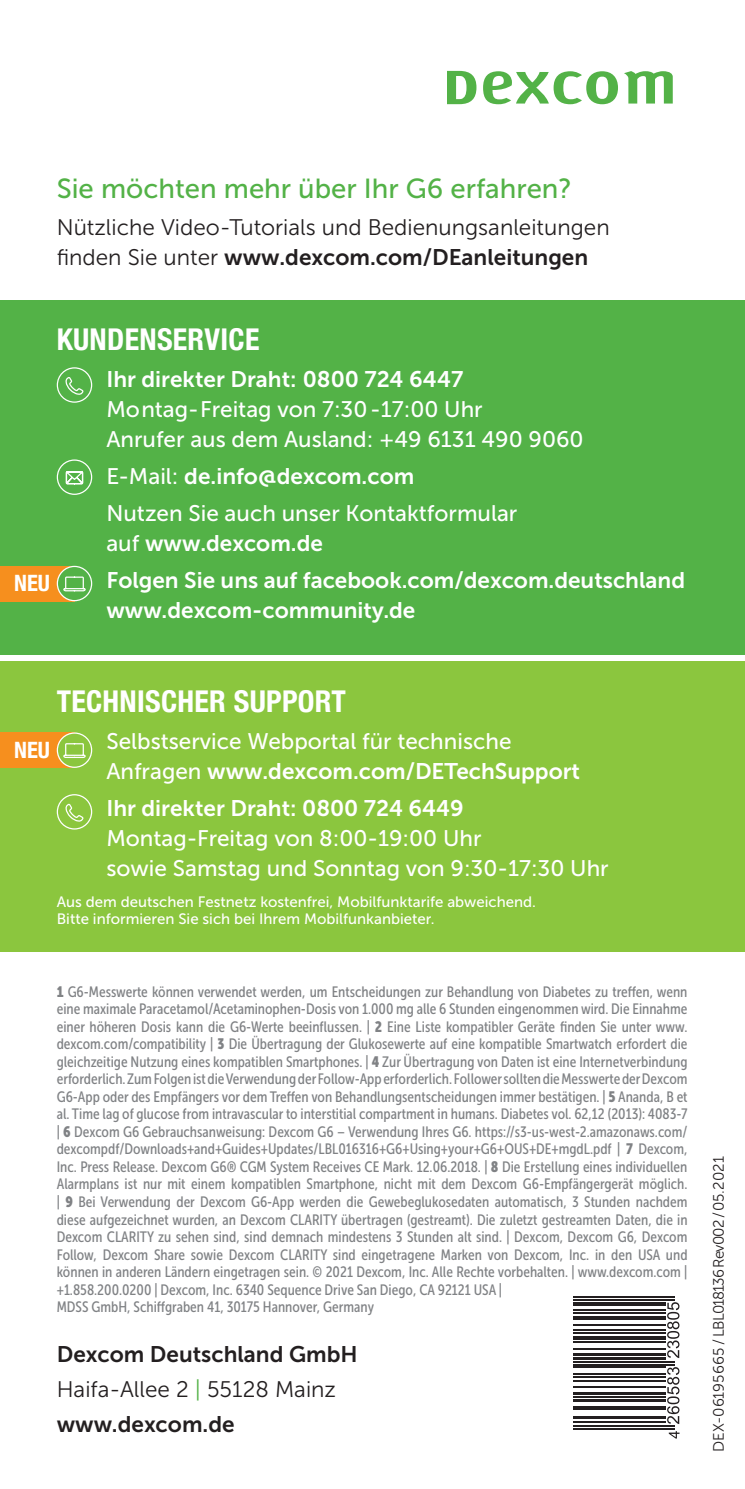
<style>
.page{position:relative;width:745px;height:1489px;background:#fff}
.page>*{position:absolute;margin:0;border:0;box-sizing:border-box;transform-origin:0 0}
.t1{font:700 condensed 30px "Helvetica Neue";letter-spacing:.01em;color:#fff}
.t2{font:27.5px "Museo Sans 500";color:#53b247}
.t3{font:22.5px/37px "Museo Sans 700";color:#fff}
.t4{font:22.5px/30px "Museo Sans 500";color:#fff}
.t5{font:22.5px "Museo Sans 700";color:#231f20}
.t6{font:22.5px "Museo Sans 300";color:#231f20}
.t7{font:700 condensed 22.5px "Helvetica Neue";color:#fff}
.t8{font:15px/17.5px "Museo Sans Cond 500";color:#808285}
.t9{font:15px/17.5px "Museo Sans 500";color:#fff}
.t10{font:15px "Museo Sans 300";letter-spacing:-.03em;color:#231f20}
.s1{font-family:"Museo Sans 300"}
.s2{font-family:"Museo Sans 500"}
.s3{font-family:"Museo Sans Cond 900"}
.s4{color:#53b247}
</style>
<div class="page">
<div style="left:0;top:300px;width:744px;height:354px;background:#53b247"></div>
<div style="left:0;top:661px;width:744px;height:291px;background:#8bc63e"></div>
<div style="left:0;top:732px;width:74px;height:35px;background:#f68f1e"></div>
<div style="left:57px;top:367px;width:35px;height:36px;border:1px solid #fff;border-radius:50%"></div>
<svg style="left:65px;top:377px;width:19px;height:18px"></svg>
<div style="left:57px;top:459px;width:35px;height:36px;border:1px solid #fff;border-radius:50%"></div>
<svg style="left:65px;top:471px;width:19px;height:14px"></svg>
<div style="left:57px;top:794px;width:35px;height:35px;border:1px solid #fff;border-radius:50%"></div>
<svg style="left:65px;top:803px;width:19px;height:19px"></svg>
<div style="left:57px;top:733px;width:35px;height:34px;background:#8bc63e;border-radius:50%"></div>
<div style="left:57px;top:732px;width:35px;height:35px;border:1px solid #fff;border-radius:50%"></div>
<svg style="left:63px;top:743px;width:23px;height:15px"></svg>
<div style="left:0;top:566px;width:74px;height:35px;background:#f68f1e"></div>
<div style="left:57px;top:566px;width:35px;height:34px;background:#53b247;border-radius:50%"></div>
<div style="left:57px;top:566px;width:35px;height:35px;border:1px solid #fff;border-radius:50%"></div>
<svg style="left:63px;top:576px;width:23px;height:16px"></svg>
<svg style="left:624px;top:71px;width:48px;height:32px"></svg>
<svg style="left:483px;top:71px;width:134px;height:33px"></svg>
<svg style="left:447px;top:71px;width:29px;height:33px"></svg>
<hr style="left:572px;top:1428px;width:102px;height:1px;background:#231f20">
<hr style="left:572px;top:1425px;width:102px;height:1px;background:#231f20">
<hr style="left:572px;top:1421px;width:93px;height:1px;background:#231f20">
<hr style="left:572px;top:1415px;width:93px;height:3px;background:#231f20">
<hr style="left:572px;top:1408px;width:93px;height:1px;background:#231f20">
<hr style="left:572px;top:1405px;width:93px;height:1px;background:#231f20">
<hr style="left:572px;top:1398px;width:93px;height:3px;background:#231f20">
<hr style="left:572px;top:1395px;width:93px;height:2px;background:#231f20">
<hr style="left:572px;top:1391px;width:93px;height:3px;background:#231f20">
<hr style="left:572px;top:1386px;width:93px;height:1px;background:#231f20">
<hr style="left:572px;top:1380px;width:93px;height:1px;background:#231f20">
<hr style="left:572px;top:1376px;width:93px;height:1px;background:#231f20">
<hr style="left:572px;top:1373px;width:93px;height:1px;background:#231f20">
<hr style="left:572px;top:1366px;width:93px;height:1px;background:#231f20">
<hr style="left:572px;top:1363px;width:102px;height:1px;background:#231f20">
<hr style="left:572px;top:1360px;width:102px;height:2px;background:#231f20">
<hr style="left:572px;top:1356px;width:93px;height:3px;background:#231f20">
<hr style="left:572px;top:1352px;width:93px;height:3px;background:#231f20">
<hr style="left:572px;top:1348px;width:93px;height:1px;background:#231f20">
<hr style="left:572px;top:1341px;width:93px;height:1px;background:#231f20">
<svg style="left:573px;top:1336px;width:92px;height:3px"></svg>
<hr style="left:572px;top:1331px;width:93px;height:1px;background:#231f20">
<hr style="left:572px;top:1329px;width:93px;height:1px;background:#231f20">
<hr style="left:572px;top:1324px;width:93px;height:1px;background:#231f20">
<hr style="left:572px;top:1316px;width:93px;height:4px;background:#231f20">
<hr style="left:572px;top:1311px;width:93px;height:2px;background:#231f20">
<hr style="left:572px;top:1309px;width:93px;height:1px;background:#231f20">
<hr style="left:572px;top:1302px;width:93px;height:4px;background:#231f20">
<hr style="left:572px;top:1299px;width:102px;height:1px;background:#231f20">
<hr style="left:572px;top:1296px;width:102px;height:1px;background:#231f20">
<svg style="left:667px;top:1367px;width:12px;height:56px"></svg>
<svg style="left:667px;top:1302px;width:12px;height:55px"></svg>
<svg style="left:668px;top:1431px;width:11px;height:7px"></svg>
<h2 class="t2" style="left:57px;top:173px;width:516px">Sie möchten mehr über Ihr G6 erfahren?</h2>
<h3 class="t6" style="left:57px;top:215px;width:554px">Nützliche Video-Tutorials und Bedienungsanleitungen</h3>
<h3 class="t5" style="left:57px;top:245px;width:532px"><span class="s1">finden Sie unter</span> www.dexcom.com/DEanleitungen</h3>
<h3 class="t7" style="left:14px;top:564px;width:37px">NEU</h3>
<h1 class="t1" style="left:57px;top:314px;width:204px">KUNDENSERVICE</h1>
<h3 class="t3" style="left:106px;top:361px;width:358px">Ihr direkter Draht: 0800 724 64 47</h3>
<h3 class="t4" style="left:106px;top:394px;width:478px">Montag-Freitag von 7:30-17:00 Uhr<br>Anrufer aus dem Ausland: +49 6131 490 9060</h3>
<h3 class="t3" style="left:106px;top:458px;width:309px"><span class="s2">E-Mail:</span> de.info@dexcom.com</h3>
<h3 class="t4" style="left:106px;top:498px;width:412px">Nutzen Sie auch unser Kontaktformular</h3>
<h3 class="t3" style="left:106px;top:525px;width:579px"><span class="s2">auf</span> www.dexcom.de<br>Folgen Sie uns auf facebook.com/dexcom.deutschland</h3>
<h3 class="t3" style="left:106px;top:592px;width:310px">www.dexcom-community.de</h3>
<h1 class="t1" style="left:57px;top:676px;width:290px">TECHNISCHER SUPPORT</h1>
<h3 class="t4" style="left:106px;top:726px;width:406px">Selbstservice Webportal für technische</h3>
<h3 class="t3" style="left:106px;top:752px;width:475px"><span class="s2">Anfragen</span> www.dexcom.com/DETechSupport<br>Ihr direkter Draht: 0800 724 6449</h3>
<h3 class="t4" style="left:106px;top:823px;width:503px">Montag-Freitag von 8:00-19:00 Uhr<br>sowie Samstag und Sonntag von 9:30-17:30 Uhr</h3>
<h3 class="t7" style="left:14px;top:731px;width:37px">NEU</h3>
<p class="t9" style="left:57px;top:892px;width:480px">Aus dem deutschen Festnetz kostenfrei, Mobilfunktarife abweichend.<br>Bitte informieren Sie sich bei Ihrem Mobilfunkanbieter.</p>
<p class="t8" style="left:57px;top:982px;width:632px"><span class="s3">1</span> G6-Messwerte können verwendet werden, um Entscheidungen zur Behandlung von Diabetes zu treffen, wenn eine maximale Paracetamol/Acetaminophen-Dosis von 1.000 mg alle 6 Stunden eingenommen wird. Die Einnahme einer höheren Dosis kann die G6-Werte beeinflussen. | <span class="s3">2</span> Eine Liste kompatibler Geräte finden Sie unter www. dexcom.com/compatibility | <span class="s3">3</span> Die Übertragung der Glukosewerte auf eine kompatible Smartwatch erfordert die gleichzeitige Nutzung eines kompatiblen Smartphones. | <span class="s3">4</span> Zur Übertragung von Daten ist eine Internetverbindung erforderlich. Zum Folgen ist die Verwendung der Follow-App erforderlich. Follower sollten die Messwerte der Dexcom G6-App oder des Empfängers vor dem Treffen von Behandlungsentscheidungen immer bestätigen. | <span class="s3">5</span> Ananda, B et al. Time lag of glucose from intravascular to interstitial compartment in humans. Diabetes vol. 62,12 (2013): 4083-7 | <span class="s3">6</span> Dexcom G6 Gebrauchsanweisung: Dexcom G6 – Verwendung Ihres G6. https://s3-us-west-2.amazonaws.com/ dexcompdf/Downloads+and+Guides+Updates/LBL016316+G6+Using+your+G6+OUS+DE+mgdL.pdf | <span class="s3">7</span> Dexcom, Inc. Press Release. Dexcom G6® CGM System Receives CE Mark. 12.06.2018. | <span class="s3">8</span> Die Erstellung eines individuellen Alarmplans ist nur mit einem kompatiblen Smartphone, nicht mit dem Dexcom G6-Empfängergerät möglich. | <span class="s3">9</span> Bei Verwendung der Dexcom G6-App werden die Gewebeglukosedaten automatisch, 3 Stunden nachdem diese aufgezeichnet wurden, an Dexcom CLARITY übertragen (gestreamt). Die zuletzt gestreamten Daten, die in Dexcom CLARITY zu sehen sind, sind demnach mindestens 3 Stunden alt sind. | Dexcom, Dexcom G6, Dexcom Follow, Dexcom Share sowie Dexcom CLARITY sind eingetragene Marken von Dexcom, Inc. in den USA und können in anderen Ländern eingetragen sein. © 2021 Dexcom, Inc. Alle Rechte vorbehalten. | www.dexcom.com | +1.858.200.0200 | Dexcom, Inc. 6340 Sequence Drive San Diego, CA 92121 USA |<br>MDSS GmbH, Schiffgraben 41, 30175 Hannover, Germany</p>
<h3 class="t5" style="left:57px;top:1341px;width:302px">Dexcom Deutschland GmbH</h3>
<h3 class="t6" style="left:57px;top:1377px;width:280px">Haifa-Allee 2 <span class="s4">|</span> 55128 Mainz</h3>
<h3 class="t5" style="left:57px;top:1411px;width:179px">www.dexcom.de</h3>
<p class="t10" style="left:710px;top:1451px;width:297px;rotate:-90deg">DEX- 06195665 / LBL018136 Rev002 / 05. 2021</p>
</div>
